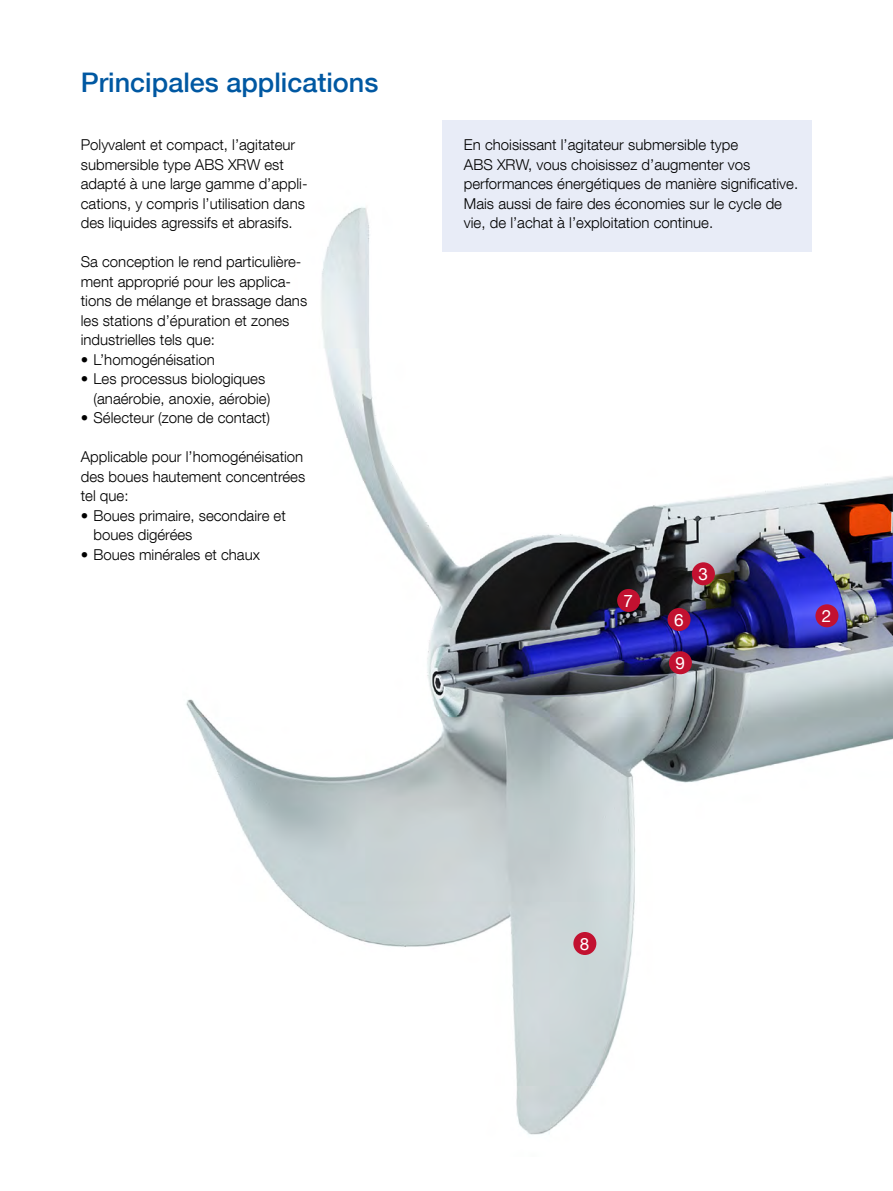
<style>
.page{position:relative;width:893px;height:1191px;background:#fff}
.page>*{position:absolute;margin:0;border:0;box-sizing:border-box;transform-origin:0 0}
.t1{font:500 27px "Helvetica Neue LT Com";color:#0058a2}
.t2{font:17.1px "Helvetica Neue LT Com";color:#fff}
.Body_text{font:300 15px/19.5px "Helvetica Neue LT Com";color:#000}
</style>
<div class="page">
<img style="left:186px;top:166px;width:707px;height:969px">
<div style="left:815px;top:604px;width:23px;height:23px;background:#c21130;border-radius:50%"></div>
<div style="left:667px;top:608px;width:23px;height:23px;background:#c21130;border-radius:50%"></div>
<div style="left:692px;top:562px;width:23px;height:23px;background:#c21130;border-radius:50%"></div>
<div style="left:617px;top:589px;width:23px;height:23px;background:#c21130;border-radius:50%"></div>
<div style="left:573px;top:932px;width:23px;height:23px;background:#c21130;border-radius:50%"></div>
<div style="left:669px;top:651px;width:23px;height:23px;background:#c21130;border-radius:50%"></div>
<div style="left:443px;top:120px;width:369px;height:132px;background:#e8ecf7"></div>
<p class="t1" style="left:81px;top:66px;width:299px">Principales applications</p>
<p class="Body_text" style="left:81px;top:135px;width:228px">Polyvalent et compact, l’agitateur submersible type ABS XRW est adapté à une large gamme d’appli&shy;cations, y compris l’utilisation dans des liquides agressifs et abrasifs.</p>
<p class="Body_text" style="left:81px;top:252px;width:228px">Sa conception le rend particulière&shy;ment approprié pour les applica&shy;tions de mélange et brassage dans les stations d’épuration et zones industrielles tels que:</p>
<p class="Body_text" style="left:81px;top:349px;width:136px">• L’homogénéisation</p>
<p class="Body_text" style="left:94px;top:369px;width:178px;text-indent:-13px">• Les processus biologiques (anaérobie, anoxie, aérobie)</p>
<p class="Body_text" style="left:81px;top:408px;width:191px">• Sélecteur (zone de contact)</p>
<p class="Body_text" style="left:81px;top:447px;width:226px">Applicable pour l’homogénéisation des boues hautement concentrées tel que:</p>
<p class="Body_text" style="left:94px;top:505px;width:194px;text-indent:-13px">• Boues primaire, secondaire et boues digérées</p>
<p class="Body_text" style="left:81px;top:544px;width:181px">• Boues minérales et chaux</p>
<p class="Body_text" style="left:464px;top:135px;width:336px">En choisissant l’agitateur submersible type<br>ABS XRW, vous choisissez d’augmenter vos performances énergétiques de manière significative.<br>Mais aussi de faire des économies sur le cycle de vie, de l’achat à l’exploitation continue.</p>
<p class="t2" style="left:624px;top:590px;width:11px">7</p>
<p class="t2" style="left:698px;top:563px;width:11px">3</p>
<p class="t2" style="left:674px;top:609px;width:11px">6</p>
<p class="t2" style="left:822px;top:605px;width:11px">2</p>
<p class="t2" style="left:675px;top:652px;width:11px">9</p>
<p class="t2" style="left:580px;top:933px;width:11px">8</p>
</div>
